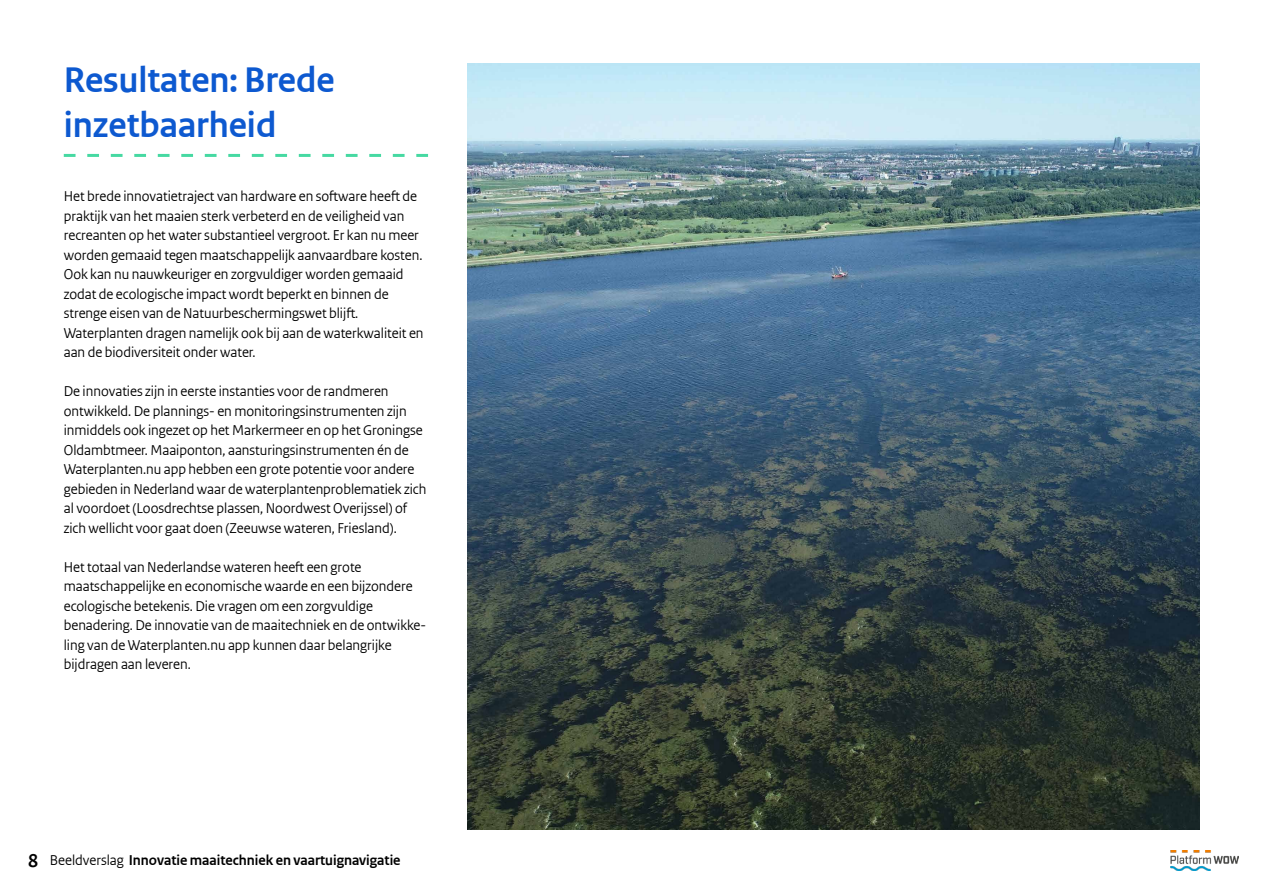
<style>
.page{position:relative;width:1263px;height:893px;background:#fff}
.page>*{position:absolute;margin:0;border:0;box-sizing:border-box;transform-origin:0 0}
.t1{font:700 37.5px/45px "Rijksoverheid Sans Heading TT";color:#0d59d0}
.t2{font:15px/19.5px "Rijksoverheid Sans Heading TT";color:#000}
.t3{font:700 15px "Rijksoverheid Sans Heading TT";color:#000}
.s1{font-size:19.5px}
.s2{font-weight:400}
</style>
<div class="page">
<img style="left:468px;top:64px;width:731px;height:765px">
<svg style="left:64px;top:154px;width:364px;height:3px"></svg>
<img style="left:1170px;top:850px;width:68px;height:20px">
<h1 class="t1" style="left:64px;top:58px;width:272px">Resultaten: Brede inzetbaarheid</h1>
<p class="t2" style="left:64px;top:187px;width:361px">Het brede innovatietraject van hardware en software heeft de praktijk van het maaien sterk verbeterd en de veiligheid van recreanten op het water substantieel vergroot. Er kan nu meer worden gemaaid tegen maatschappelijk aanvaardbare kosten.<br>Ook kan nu nauwkeuriger en zorgvuldiger worden gemaaid zodat de ecologische impact wordt beperkt en binnen de strenge eisen van de Natuurbeschermingswet blijft.<br>Waterplanten dragen namelijk ook bij aan de waterkwaliteit en aan de biodiversiteit onder water.</p>
<p class="t2" style="left:64px;top:382px;width:364px">De innovaties zijn in eerste instanties voor de randmeren ontwikkeld. De plannings- en monitoringsinstrumenten zijn inmiddels ook ingezet op het Markermeer en op het Groningse Oldambtmeer. Maaiponton, aansturingsinstrumenten én de Waterplanten.nu app hebben een grote potentie voor andere gebieden in Nederland waar de waterplantenproblematiek zich al voordoet (Loosdrechtse plassen, Noordwest Overijssel) of zich wellicht voor gaat doen (Zeeuwse wateren, Friesland).</p>
<p class="t2" style="left:64px;top:557px;width:362px">Het totaal van Nederlandse wateren heeft een grote maatschappelijke en economische waarde en een bijzondere ecologische betekenis. Die vragen om een zorgvuldige benadering. De innovatie van de maaitechniek en de ontwikke&shy;ling van de Waterplanten.nu app kunnen daar belangrijke bijdragen aan leveren.</p>
<p class="t3" style="left:28px;top:852px;width:374px"><span class="s1">8</span> <span class="s2">Beeldverslag</span> Innovatie maaitechniek en vaartuignavigatie</p>
</div>
